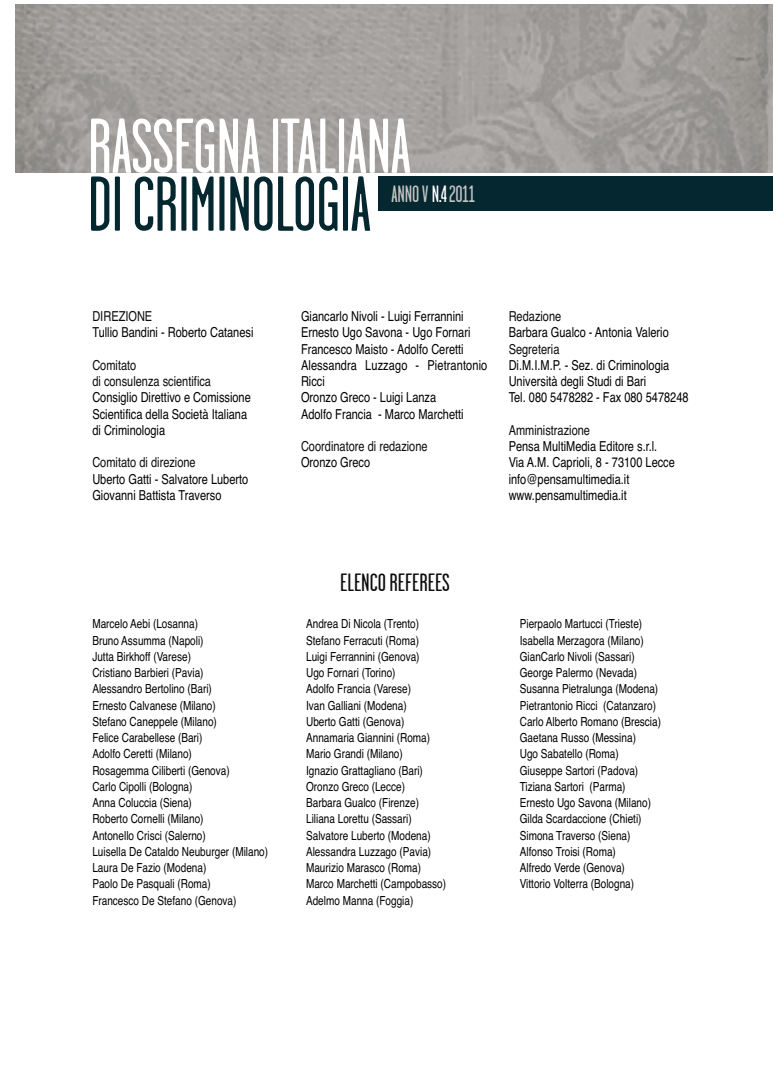
<style>
.page{position:relative;width:780px;height:1088px;background:#fff}
.page>*{position:absolute;margin:0;border:0;box-sizing:border-box;transform-origin:0 0}
.t1{font:25px "Garage Gothic";color:#0c0c0c;scale:1.1 1}
.t2{font:23.62px "Garage Gothic";color:#c5c6c2}
.t3{font:13.75px/16.2px "Helvetica";color:#000;scale:.8 1}
.t4{font:13.75px/16.2px "Helvetica";color:#0c0c0c;scale:.8 1}
.t5{font:12.5px/16.2px "Helvetica";color:#000;scale:.8 1}
.s1{color:#fff}
.s2{color:#c5c6c8}
</style>
<div class="page">
<img style="left:16px;top:4px;width:756px;height:168px">
<div style="left:378px;top:176px;width:394px;height:34px;background:#052730"></div>
<svg style="left:91px;top:118px;width:319px;height:113px"></svg>
<p class="t4" style="left:92px;top:308px;width:76px">DIREzIONE</p>
<p class="t3" style="left:92px;top:325px;width:203px">Tullio Bandini - Roberto Catanesi</p>
<p class="t4" style="left:92px;top:357px;width:150px">Comitato<br>di consulenza scientifica</p>
<p class="t3" style="left:92px;top:390px;width:199px">Consiglio Direttivo e Comissione<br>Scientifica della Società Italiana di Criminologia</p>
<p class="t4" style="left:92px;top:455px;width:131px">Comitato di direzione</p>
<p class="t3" style="left:92px;top:471px;width:196px">Uberto Gatti - Salvatore Luberto<br>Giovanni Battista Traverso</p>
<h2 class="t2" style="left:391px;top:180px;width:85px">ANNO V<span class="s1">N.4</span><span class="s2">2011</span></h2>
<p class="t3" style="left:301px;top:308px;width:234px">Giancarlo Nivoli - Luigi Ferrannini<br>Ernesto Ugo Savona - Ugo Fornari<br>Francesco Maisto - Adolfo Ceretti<br>Alessandra Luzzago - Pietrantonio<br>Ricci<br>Oronzo Greco - Luigi Lanza<br>Adolfo Francia - Marco Marchetti</p>
<p class="t4" style="left:301px;top:438px;width:160px">Coordinatore di redazione</p>
<p class="t3" style="left:301px;top:455px;width:88px">Oronzo Greco</p>
<p class="t4" style="left:508px;top:308px;width:67px">Redazione</p>
<p class="t3" style="left:508px;top:325px;width:202px">Barbara Gualco - Antonia Valerio</p>
<p class="t4" style="left:508px;top:341px;width:65px">Segreteria</p>
<p class="t3" style="left:508px;top:357px;width:226px">Di.M.I.M.P. - Sez. di Criminologia<br>Università degli Studi di Bari<br>Tel. 080 5478282 - Fax 080 5478248</p>
<p class="t4" style="left:508px;top:422px;width:103px">Amministrazione</p>
<p class="t3" style="left:508px;top:438px;width:209px">Pensa MultiMedia Editore s.r.l.<br>Via A.M. Caprioli, 8 - 73100 Lecce info@pensamultimedia.it www.pensamultimedia.it</p>
<h1 class="t1" style="left:340px;top:568px;width:101px">ELENCOREFEREES</h1>
<p class="t5" style="left:92px;top:616px;width:221px">Marcelo Aebi (Losanna)<br>Bruno Assumma (Napoli)<br>Jutta Birkhoff (Varese)<br>Cristiano Barbieri (Pavia)<br>Alessandro Bertolino (Bari)<br>Ernesto Calvanese (Milano)<br>Stefano Caneppele (Milano)<br>Felice Carabellese (Bari)<br>Adolfo Ceretti (Milano)<br>Rosagemma Ciliberti (Genova)<br>Carlo Cipolli (Bologna)<br>Anna Coluccia (Siena)<br>Roberto Cornelli (Milano)<br>Antonello Crisci (Salerno)<br>Luisella De Cataldo Neuburger (Milano)<br>Laura De Fazio (Modena)<br>Paolo De Pasquali (Roma)<br>Francesco De Stefano (Genova)</p>
<p class="t5" style="left:306px;top:616px;width:177px">Andrea Di Nicola (Trento)<br>Stefano Ferracuti (Roma)<br>Luigi Ferrannini (Genova)<br>Ugo Fornari (Torino)<br>Adolfo Francia (Varese)<br>Ivan Galliani (Modena)<br>Uberto Gatti (Genova)<br>Annamaria Giannini (Roma)<br>Mario Grandi (Milano)<br>Ignazio Grattagliano (Bari)<br>Oronzo Greco (Lecce)<br>Barbara Gualco (Firenze)<br>Liliana Lorettu (Sassari)<br>Salvatore Luberto (Modena)<br>Alessandra Luzzago (Pavia)<br>Maurizio Marasco (Roma)<br>Marco Marchetti (Campobasso)<br>Adelmo Manna (Foggia)</p>
<p class="t5" style="left:519px;top:616px;width:178px">Pierpaolo Martucci (Trieste)<br>Isabella Merzagora (Milano)<br>GianCarlo Nivoli (Sassari)<br>George Palermo (Nevada)<br>Susanna Pietralunga (Modena)<br>Pietrantonio Ricci (Catanzaro)<br>Carlo Alberto Romano (Brescia)<br>Gaetana Russo (Messina)<br>Ugo Sabatello (Roma)<br>Giuseppe Sartori (Padova)<br>Tiziana Sartori (Parma)<br>Ernesto Ugo Savona (Milano)<br>Gilda Scardaccione (Chieti)<br>Simona Traverso (Siena)<br>Alfonso Troisi (Roma)<br>Alfredo Verde (Genova)<br>Vittorio Volterra (Bologna)</p>
</div>
